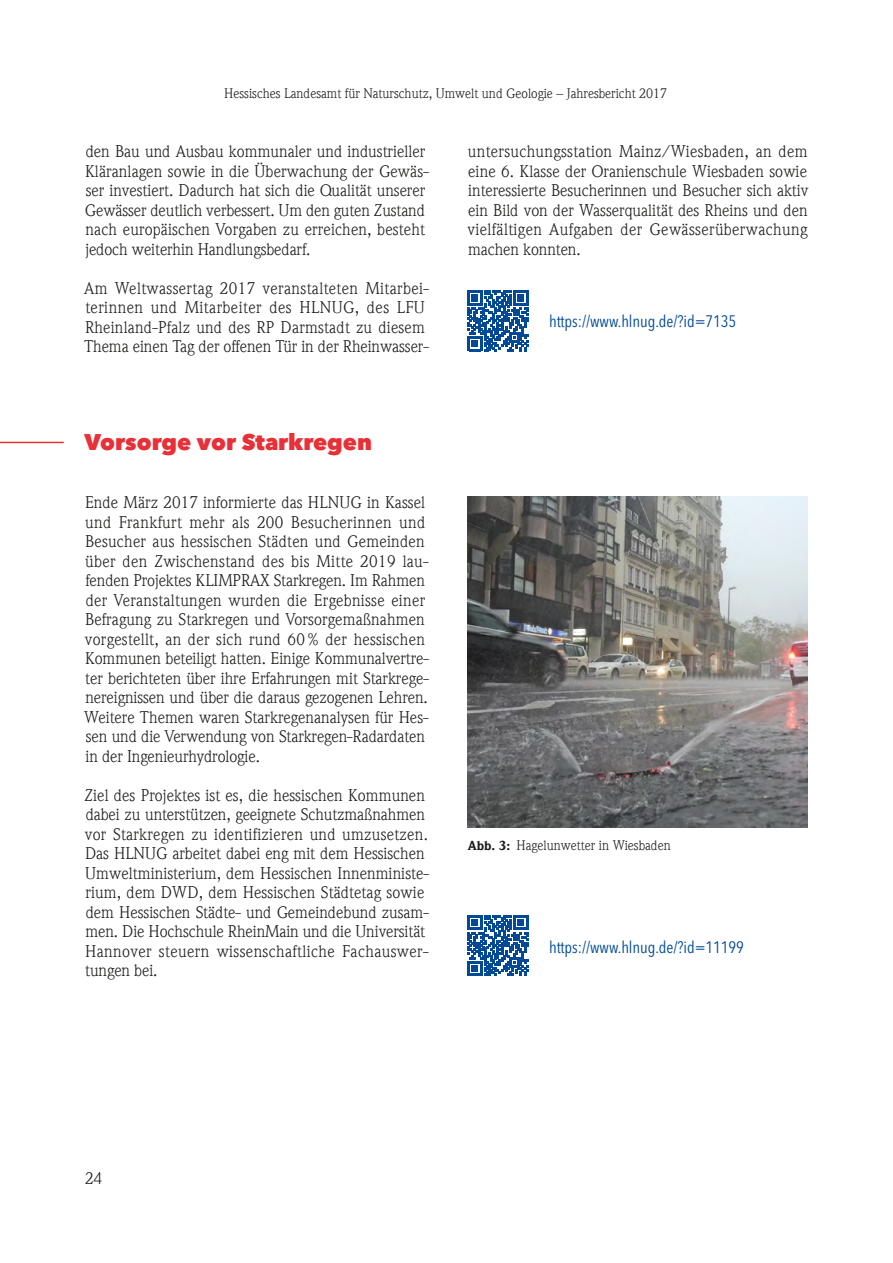
<style>
.page{position:relative;width:893px;height:1263px;background:#fff}
.page>*{position:absolute;margin:0;border:0;box-sizing:border-box;transform-origin:0 0}
.t1{font:800 22.5px "Avenir Next LT Pro";color:#e73037}
.t2{font:16.5px/19.5px "ITC Weidemann Com";letter-spacing:.005em;color:#1d1d1b}
.t3{font:condensed 16.5px "Avenir Next LT Pro";letter-spacing:-.005em;color:#004996}
.t4{font:13.5px "ITC Weidemann Com";color:#1d1d1b}
.s1{font-weight:900;font-size:12.75px}
</style>
<div class="page">
<hr style="left:0;top:442px;width:64px;height:1px;background:#e73037">
<img style="left:468px;top:496px;width:340px;height:332px">
<svg style="left:468px;top:291px;width:60px;height:60px"></svg>
<svg style="left:468px;top:915px;width:60px;height:61px"></svg>
<p class="t4" style="left:224px;top:86px;width:444px">Hessisches Landesamt für Naturschutz, Umwelt und Geologie – Jahresbericht 2017</p>
<p class="t2" style="left:85px;top:142px;width:345px">den Bau und Ausbau kommunaler und industrieller Kläranlagen sowie in die Überwachung der Gewäs&shy;ser investiert. Dadurch hat sich die Qualität unserer Gewässer deutlich verbessert. Um den guten Zustand nach europäischen Vorgaben zu erreichen, besteht jedoch weiterhin Handlungsbedarf.</p>
<p class="t2" style="left:84px;top:278px;width:346px">Am Weltwassertag 2017 veranstalteten Mitarbei&shy;terinnen und Mitarbeiter des HLNUG, des LFU Rheinland-Pfalz und des RP Darmstadt zu diesem Thema einen Tag der offenen Tür in der Rheinwasser-</p>
<h1 class="t1" style="left:85px;top:428px;width:289px">Vorsorge vor Starkregen</h1>
<p class="t2" style="left:84px;top:493px;width:346px">Ende März 2017 informierte das HLNUG in Kassel und Frankfurt mehr als 200 Besucherinnen und Besucher aus hessischen Städten und Gemeinden über den Zwischenstand des bis Mitte 2019 lau&shy;fenden Projektes KLIMPRAX Starkregen. Im Rahmen der Veranstaltungen wurden die Ergebnisse einer Befragung zu Starkregen und Vorsorgemaßnahmen vorgestellt, an der sich rund 60% der hessischen Kommunen beteiligt hatten. Einige Kommunalvertre&shy;ter berichteten über ihre Erfahrungen mit Starkrege&shy;nereignissen und über die daraus gezogenen Lehren.<br>Weitere Themen waren Starkregenanalysen für Hes&shy;sen und die Verwendung von Starkregen-Radardaten in der Ingenieurhydrologie.</p>
<p class="t2" style="left:85px;top:785px;width:346px">Ziel des Projektes ist es, die hessischen Kommunen dabei zu unterstützen, geeignete Schutzmaßnahmen vor Starkregen zu identifizieren und umzusetzen.<br>Das HLNUG arbeitet dabei eng mit dem Hessischen Umweltministerium, dem Hessischen Innenministe&shy;rium, dem DWD, dem Hessischen Städtetag sowie dem Hessischen Städte- und Gemeindebund zusam&shy;men. Die Hochschule RheinMain und die Universität Hannover steuern wissenschaftliche Fachauswer&shy;tungen bei.</p>
<p class="t2" style="left:468px;top:142px;width:342px;text-align:justify">untersuchungsstation Mainz/Wiesbaden, an dem eine 6. Klasse der Oranienschule Wiesbaden sowie interessierte Besucherinnen und Besucher sich aktiv ein Bild von der Wasserqualität des Rheins und den vielfältigen Aufgaben der Gewässerüberwachung machen konnten.</p>
<p class="t3" style="left:549px;top:311px;width:189px">https://www.hlnug.de/?id=7135</p>
<p class="t4" style="left:468px;top:837px;width:204px"><span class="s1">Abb. 3:</span> Hagelunwetter in Wiesbaden</p>
<p class="t3" style="left:549px;top:937px;width:196px">https://www.hlnug.de/?id=11199</p>
<p class="t2" style="left:85px;top:1169px;width:19px">24</p>
</div>
